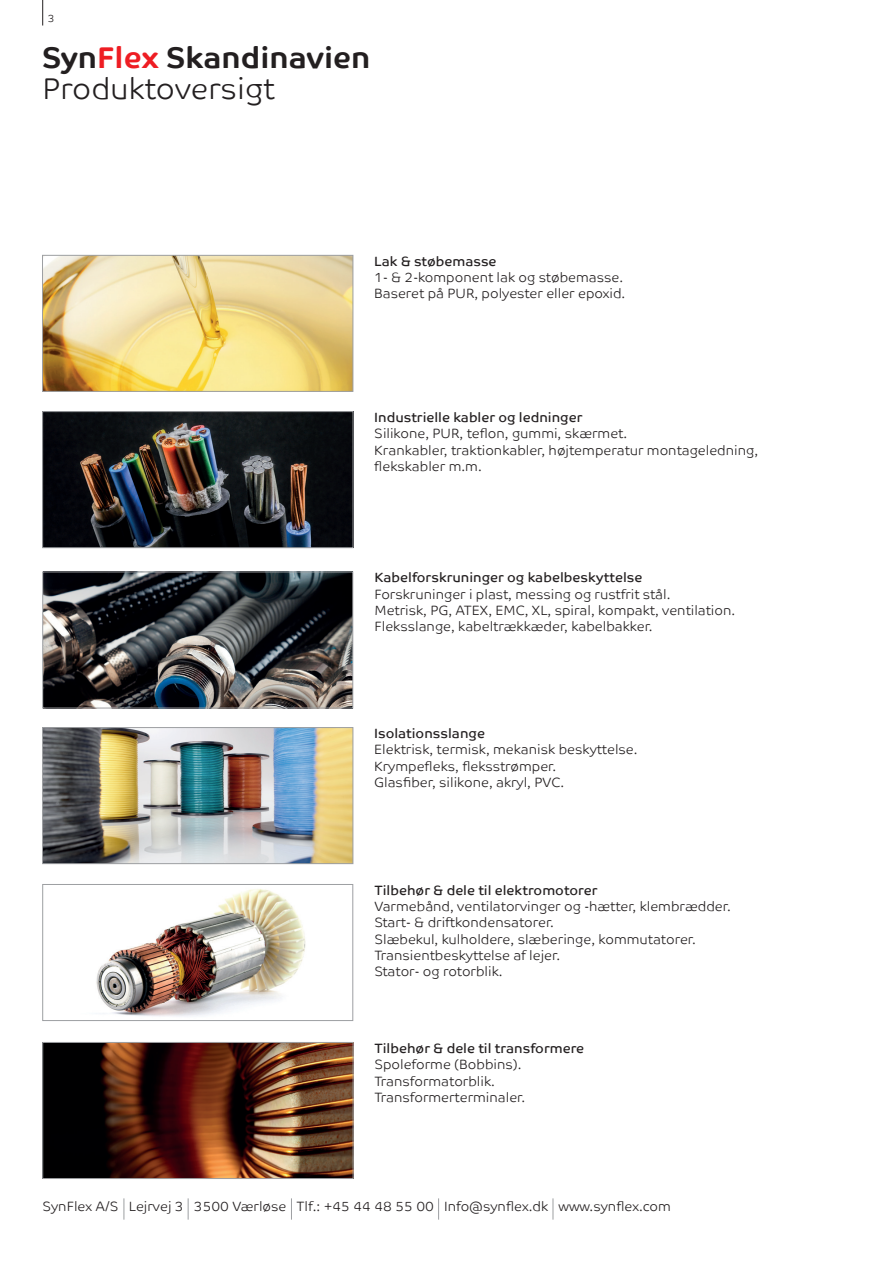
<style>
.page{position:relative;width:893px;height:1263px;background:#fff}
.page>*{position:absolute;margin:0;border:0;box-sizing:border-box;transform-origin:0 0}
.t1{font:700 30px/31.5px "Co Text";color:#231f20}
.t2{font:300 13.5px/16.2px "Co Text";color:#231f20}
.t3{font:13.5px "Co Text";color:#231f20}
.t4{font:300 10.5px "Co Text";color:#231f20}
.s1{color:#ee1d23}
.s2{font-weight:300}
</style>
<div class="page">
<svg style="left:42px;top:0;width:1px;height:26px"></svg>
<img style="left:44px;top:257px;width:307px;height:133px">
<div style="left:42px;top:255px;width:311px;height:137px;border:1px solid #9d9fa2"></div>
<img style="left:44px;top:729px;width:307px;height:133px">
<div style="left:42px;top:727px;width:311px;height:137px;border:1px solid #9d9fa2"></div>
<img style="left:45px;top:1044px;width:306px;height:133px">
<div style="left:43px;top:1042px;width:310px;height:137px;border:1px solid #9d9fa2"></div>
<img style="left:44px;top:413px;width:307px;height:133px">
<div style="left:42px;top:411px;width:311px;height:137px;border:1px solid #9d9fa2"></div>
<svg style="left:124px;top:1198px;width:1px;height:21px"></svg>
<svg style="left:188px;top:1198px;width:1px;height:21px"></svg>
<svg style="left:291px;top:1198px;width:1px;height:21px"></svg>
<svg style="left:438px;top:1198px;width:1px;height:21px"></svg>
<svg style="left:553px;top:1198px;width:1px;height:21px"></svg>
<img style="left:96px;top:889px;width:210px;height:127px">
<div style="left:43px;top:884px;width:310px;height:137px;border:1px solid #9d9fa2"></div>
<img style="left:45px;top:574px;width:306px;height:132px">
<div style="left:43px;top:572px;width:310px;height:136px;border:1px solid #9d9fa2"></div>
<p class="t4" style="left:48px;top:12px;width:8px">3</p>
<h1 class="t1" style="left:43px;top:41px;width:329px">Syn<span class="s1">Flex</span> Skandinavien<br><span class="s2">Produktoversigt</span></h1>
<p class="t3" style="left:374px;top:253px;width:124px">Lak &amp; støbemasse</p>
<p class="t2" style="left:374px;top:269px;width:253px">1- &amp; 2-komponent lak og støbemasse.<br>Baseret på PUR, polyester eller epoxid.</p>
<p class="t3" style="left:374px;top:410px;width:210px">Industrielle kabler og ledninger</p>
<p class="t2" style="left:374px;top:426px;width:385px">Silikone, PUR, teflon, gummi, skærmet.<br>Krankabler, traktionkabler, højtemperatur montageledning, flekskabler m.m.</p>
<p class="t3" style="left:374px;top:570px;width:269px">Kabelforskruninger og kabelbeskyttelse</p>
<p class="t2" style="left:374px;top:586px;width:362px">Forskruninger i plast, messing og rustfrit stål.<br>Metrisk, PG, ATEX, EMC, XL, spiral, kompakt, ventilation.<br>Fleksslange, kabeltrækkæder, kabelbakker.</p>
<p class="t3" style="left:374px;top:726px;width:112px">Isolationsslange</p>
<p class="t2" style="left:374px;top:742px;width:265px">Elektrisk, termisk, mekanisk beskyttelse.<br>Krympefleks, fleksstrømper.<br>Glasfiber, silikone, akryl, PVC.</p>
<p class="t3" style="left:374px;top:882px;width:225px">Tilbehør &amp; dele til elektromotorer</p>
<p class="t2" style="left:374px;top:898px;width:358px">Varmebånd, ventilatorvinger og -hætter, klembrædder.<br>Start- &amp; driftkondensatorer.<br>Slæbekul, kulholdere, slæberinge, kommutatorer.<br>Transientbeskyttelse af lejer.<br>Stator- og rotorblik.</p>
<p class="t3" style="left:374px;top:1040px;width:211px">Tilbehør &amp; dele til transformere</p>
<p class="t2" style="left:374px;top:1056px;width:152px">Spoleforme (Bobbins).<br>Transformatorblik.<br>Transformerterminaler.</p>
<p class="t2" style="left:43px;top:1198px;width:630px">SynFlex A/S Lejrvej 3 3500 Værløse Tlf.: +45 44 48 55 00 Info@synflex.dk www.synflex.com</p>
</div>
